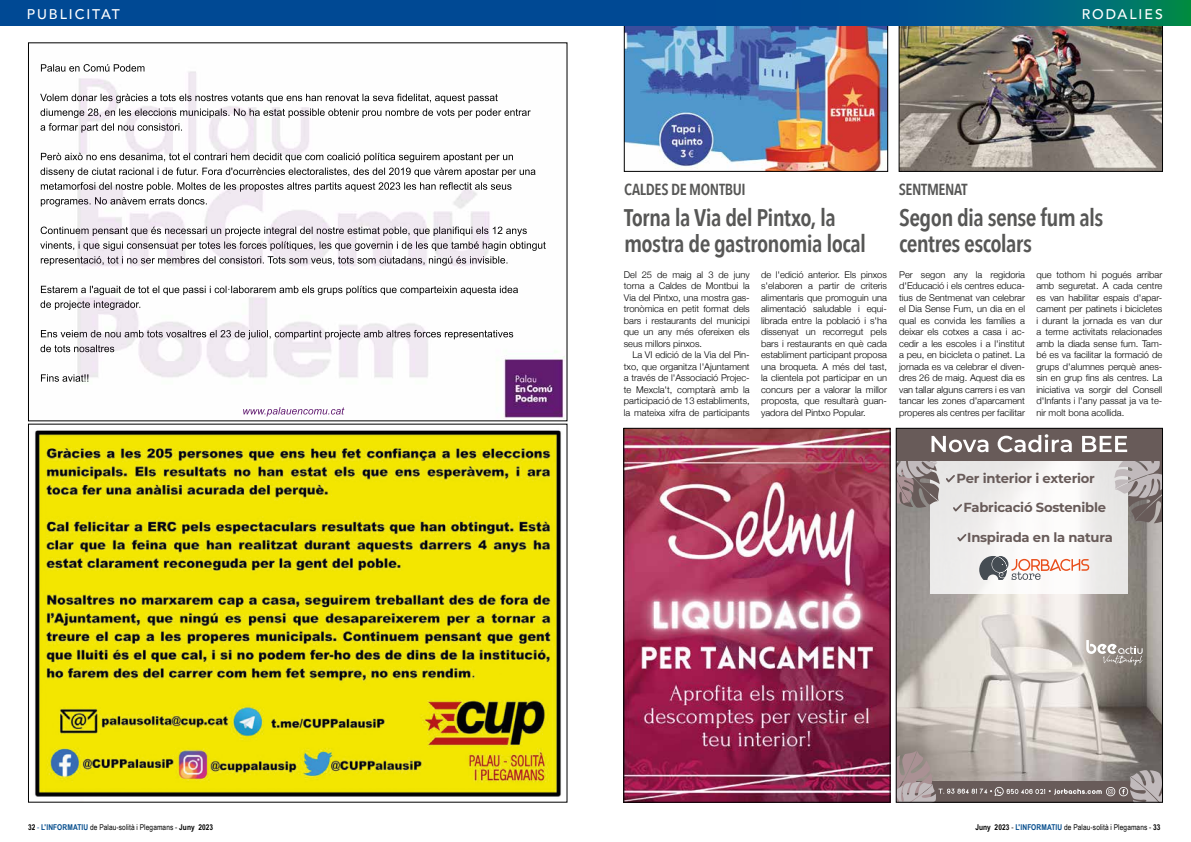
<style>
.page{position:relative;width:1191px;height:842px;background:#fff}
.page>*{position:absolute;margin:0;border:0;box-sizing:border-box;transform-origin:0 0}
.t1{font:600 24px/26px "Avenir Next Condensed";letter-spacing:-.03em;color:#575756}
.t2{font:600 16px "Avenir Next Condensed";letter-spacing:-.025em;color:#575756}
.t3{font:500 14px "Avenir";letter-spacing:.135em;color:#fff}
.t4{font:500 14px "Avenir";letter-spacing:.135em;color:#fff}
.t5{font:700 13.2px "Montserrat";letter-spacing:-.02em;color:#685b59}
.t6{font:300 9.3px/11.5px "Helvetica Neue";color:#000;text-align:justify}
.t7{font:8px "Arial Narrow";letter-spacing:.01em;color:#000}
.s1{font-weight:700}
.s2{color:#004a8b}
.s3{font-weight:700;color:#004a8b}
</style>
<div class="page">
<img style="left:901px;top:26px;width:259px;height:143px">
<img style="left:626px;top:26px;width:259px;height:143px">
<div style="left:0;top:0;width:607px;height:26px;background:#004994"></div>
<svg style="left:607px;top:0;width:584px;height:26px;background:#005888"></svg>
<img style="left:40px;top:64px;width:525px;height:355px">
<img style="left:35px;top:430px;width:526px;height:367px">
<img style="left:625px;top:430px;width:263px;height:370px">
<div style="left:623px;top:428px;width:267px;height:374px;border:1px solid #000"></div>
<img style="left:898px;top:515px;width:262px;height:235px">
<div style="left:930px;top:446px;width:198px;height:147px;background:#f2f1f0"></div>
<div style="left:896px;top:428px;width:266px;height:33px;background:#685b59"></div>
<svg style="left:997px;top:434px;width:74px;height:18px"></svg>
<svg style="left:1082px;top:436px;width:78px;height:87px"></svg>
<svg style="left:898px;top:436px;width:90px;height:79px"></svg>
<svg style="left:957px;top:534px;width:10px;height:6px"></svg>
<svg style="left:898px;top:750px;width:262px;height:50px;background:#9c9390"></svg>
<svg style="left:979px;top:556px;width:110px;height:24px"></svg>
<svg style="left:1086px;top:640px;width:56px;height:25px"></svg>
<div style="left:896px;top:428px;width:266px;height:374px;border:1px solid #000"></div>
<h3 class="t3" style="left:27px;top:2px;width:95px">PUBLICITAT</h3>
<h3 class="t4" style="left:1081px;top:2px;width:83px">RODALIES</h3>
<h2 class="t2" style="left:624px;top:175px;width:123px">CALDES DE MONTBUI</h2>
<h2 class="t2" style="left:899px;top:175px;width:70px">SENTMENAT</h2>
<h1 class="t1" style="left:624px;top:203px;width:244px">Torna la Via del Pintxo, la mostra de gastronomia local</h1>
<p class="t6" style="left:624px;top:268px;width:127px">Del 25 de maig al 3 de juny torna a Caldes de Montbui la Via del Pintxo, una mostra gas&shy;tronòmica en petit format dels bars i restaurants del municipi que un any més ofereixen els seus millors pinxos.</p>
<p class="t6" style="left:624px;top:348px;width:127px;text-indent:9px">La VI edició de la Via del Pin&shy;txo, que organitza l'Ajuntament a través de l'Associació Projec&shy;te Mexcla't, comptarà amb la participació de 13 establiments, la mateixa xifra de participants</p>
<p class="t6" style="left:761px;top:268px;width:127px">de l'edició anterior. Els pinxos s'elaboren a partir de criteris alimentaris que promoguin una alimentació saludable i equi&shy;librada entre la població i s'ha dissenyat un recorregut pels bars i restaurants en què cada establiment participant proposa una broqueta. A més del tast, la clientela pot participar en un concurs per a valorar la millor proposta, que resultarà guan&shy;yadora del Pintxo Popular.</p>
<h1 class="t1" style="left:899px;top:203px;width:206px">Segon dia sense fum als centres escolars</h1>
<p class="t6" style="left:899px;top:268px;width:127px">Per segon any la regidoria d'Educació i els centres educa&shy;tius de Sentmenat van celebrar el Dia Sense Fum, un dia en el qual es convida les famílies a deixar els cotxes a casa i ac&shy;cedir a les escoles i a l'institut a peu, en bicicleta o patinet. La jornada es va celebrar el diven&shy;dres 26 de maig. Aquest dia es van tallar alguns carrers i es van tancar les zones d'aparcament properes als centres per facilitar</p>
<p class="t6" style="left:1036px;top:268px;width:127px">que tothom hi pogués arribar amb seguretat. A cada centre es van habilitar espais d'apar&shy;cament per patinets i bicicletes i durant la jornada es van dur a terme activitats relacionades amb la diada sense fum. Tam&shy;bé es va facilitar la formació de grups d'alumnes perquè anes&shy;sin en grup fins als centres. La iniciativa va sorgir del Consell d'Infants i l'any passat ja va te&shy;nir molt bona acollida.</p>
<h3 class="t5" style="left:956px;top:468px;width:140px">Per interior i exterior</h3>
<h3 class="t5" style="left:963px;top:498px;width:144px">Fabricació Sostenible</h3>
<h3 class="t5" style="left:967px;top:527px;width:147px">Inspirada en la natura</h3>
<p class="t7" style="left:28px;top:821px;width:187px"><span class="s1">32</span> <span class="s2">-</span> <span class="s3">L'INFORMATIU</span> de Palau-solità i Plegamans - <span class="s1">Juny 2023</span></p>
<p class="t7" style="left:975px;top:821px;width:187px"><span class="s1">Juny 2023</span> - <span class="s3">L'INFORMATIU</span> de Palau-solità i Plegamans - <span class="s1">33</span></p>
</div>
